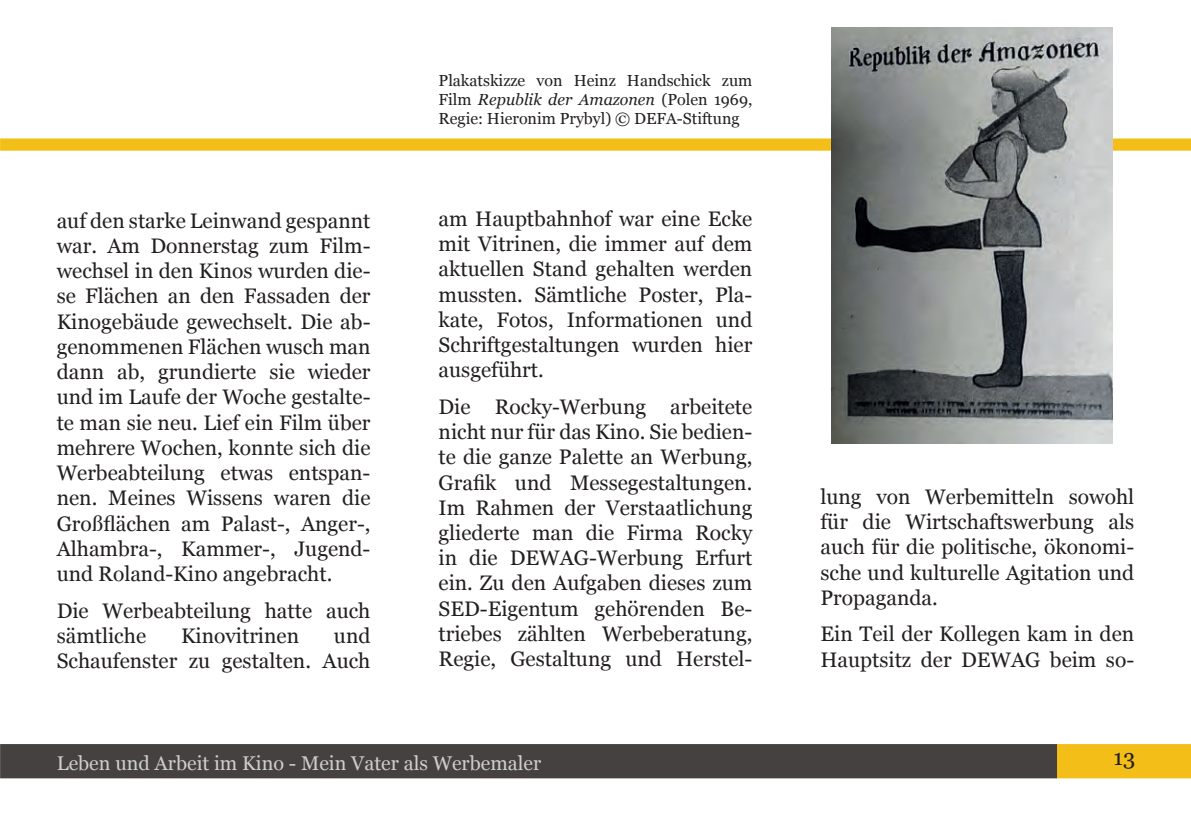
<style>
.page{position:relative;width:1191px;height:840px;background:#fff}
.page>*{position:absolute;margin:0;border:0;box-sizing:border-box;transform-origin:0 0}
.t1{font:22.2px "Georgia";color:#231f20}
.t2{font:21px/25.2px "Georgia";color:#231f20;text-align:justify}
.t3{font:19.8px "Georgia";color:#cdced0}
.t4{font:16px/19.2px "Georgia";color:#231f20;text-align:justify}
.s1{font-style:italic}
</style>
<div class="page">
<svg style="left:0;top:138px;width:1191px;height:13px"></svg>
<div style="left:1057px;top:744px;width:134px;height:33px;background:#f3be18"></div>
<svg style="left:0;top:744px;width:1px;height:33px"></svg>
<div style="left:1px;top:743px;width:1056px;height:34px;background:#464141;border:1px solid #464141"></div>
<img style="left:831px;top:27px;width:281px;height:416px">
<p class="t2" style="left:57px;top:207px;width:315px">auf den starke Leinwand gespannt war. Am Donnerstag zum Film&shy;wechsel in den Kinos wurden die&shy;se Flächen an den Fassaden der Kinogebäude gewechselt. Die ab&shy;genommenen Flächen wusch man dann ab, grundierte sie wieder und im Laufe der Woche gestalte&shy;te man sie neu. Lief ein Film über mehrere Wochen, konnte sich die Werbeabteilung etwas entspan&shy;nen. Meines Wissens waren die Großflächen am Palast-, Anger-, Alhambra-, Kammer-, Jugend&shy;und Roland-Kino angebracht.</p>
<p class="t2" style="left:57px;top:596px;width:315px">Die Werbeabteilung hatte auch sämtliche</p>
<p class="t2" style="left:57px;top:621px;width:315px;text-align:right">und<br>Schaufenster zu gestalten. Auch</p>
<p class="t2" style="left:181px;top:621px;width:120px">Kinovitrinen</p>
<p class="t4" style="left:438px;top:70px;width:315px">Plakatskizze von Heinz Handschick zum Film <span class="s1">Republik der Amazonen</span> (Polen 1969, Regie: Hieronim Prybyl) © DEFA-Stiftung</p>
<p class="t2" style="left:438px;top:205px;width:315px">am Hauptbahnhof war eine Ecke mit Vitrinen, die immer auf dem aktuellen Stand gehalten werden mussten. Sämtliche Poster, Pla&shy;kate, Fotos, Informationen und Schriftgestaltungen wurden hier ausgeführt.</p>
<p class="t2" style="left:438px;top:393px;width:315px">Die Rocky-Werbung arbeitete nicht nur für das Kino. Sie bedien&shy;te die ganze Palette an Werbung, Grafik und Messegestaltungen.<br>Im Rahmen der Verstaatlichung gliederte man die Firma Rocky in die DEWAG-Werbung Erfurt ein. Zu den Aufgaben dieses zum SED-Eigentum gehörenden Be&shy;triebes zählten Werbeberatung, Regie, Gestaltung und Herstel-</p>
<p class="t2" style="left:820px;top:483px;width:315px">lung von Werbemitteln sowohl für die Wirtschaftswerbung als auch für die politische, ökonomi&shy;sche und kulturelle Agitation und Propaganda.</p>
<p class="t2" style="left:820px;top:620px;width:315px">Ein Teil der Kollegen kam in den<br>Hauptsitz der DEWAG beim so-</p>
<p class="t3" style="left:57px;top:748px;width:486px">Leben und Arbeit im Kino - Mein Vater als Werbemaler</p>
<p class="t1" style="left:1113px;top:740px;width:23px">13</p>
</div>
